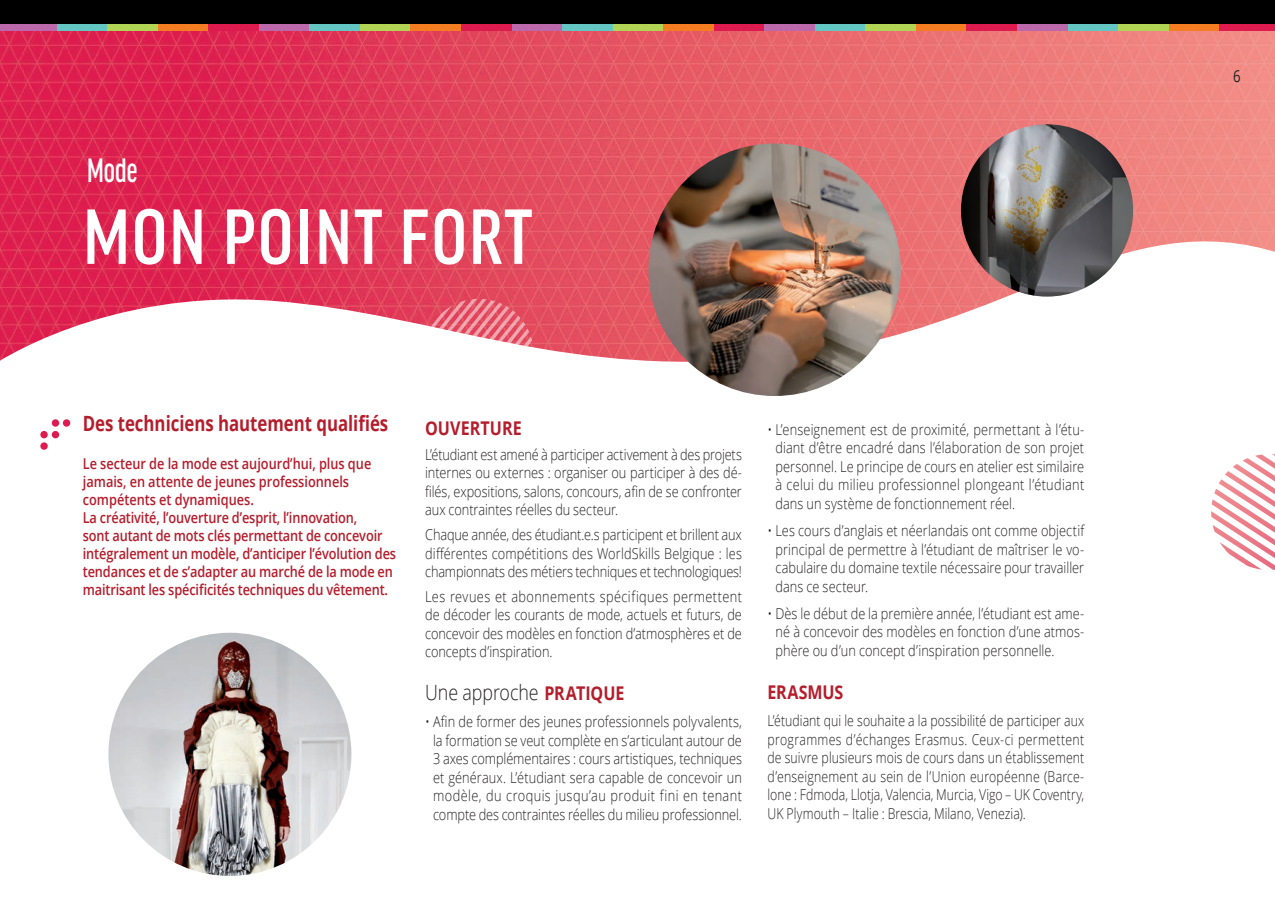
<style>
.page{position:relative;width:1275px;height:905px;background:#fff}
.page>*{position:absolute;margin:0;border:0;box-sizing:border-box;transform-origin:0 0}
.t1{font:500 condensed 83.1px "Good Headline Pro";letter-spacing:.03em;color:#fff;scale:.96 1}
.t2{font:500 condensed 36px "Good Headline Pro";color:#fff;scale:.8 1}
.t3{font:700 21px "Open Sans";color:#b41d2c;scale:.8 1}
.t4{font:300 21px "Open Sans";letter-spacing:-.005em;color:#231f20;scale:.85 1}
.t5{font:700 18.9px "Open Sans";color:#b41d2c;scale:.85 1}
.t6{font:16.5px "Open Sans";color:#231f20;scale:.8 1}
.t7{font:300 15px/18.5px "Open Sans";color:#231f20;text-align:justify;scale:.85 1}
.t8{font:600 15px/18px "Open Sans";letter-spacing:-.01em;color:#b41d2c;scale:.85 1}
.t9{font:300 15px/18.6px "Open Sans";color:#231f20;text-align:justify;scale:.82 1}
.s1{font-weight:700;font-size:18.9px;color:#b41d2c}
</style>
<div class="page">
<img style="left:0;top:31px;width:1275px;height:334px">
<svg style="left:417px;top:292px;width:123px;height:73px"></svg>
<img style="left:648px;top:143px;width:253px;height:253px;border-radius:126px">
<img style="left:961px;top:124px;width:172px;height:172px;border-radius:86px">
<svg style="left:1211px;top:454px;width:64px;height:116px"></svg>
<img style="left:108px;top:632px;width:243px;height:243px;border-radius:122px">
<div style="left:40px;top:442px;width:8px;height:8px;background:#de1b4f;border-radius:50%"></div>
<div style="left:40px;top:431px;width:8px;height:7px;background:#de1b4f;border-radius:50%"></div>
<div style="left:52px;top:431px;width:7px;height:7px;background:#de1b4f;border-radius:50%"></div>
<div style="left:52px;top:419px;width:7px;height:7px;background:#de1b4f;border-radius:50%"></div>
<div style="left:63px;top:419px;width:7px;height:7px;background:#de1b4f;border-radius:50%"></div>
<div style="left:0;top:0;width:1275px;height:24px;background:#000001"></div>
<div style="left:0;top:24px;width:57px;height:7px;background:#bb69aa"></div>
<div style="left:57px;top:24px;width:50px;height:7px;background:#64c6c2"></div>
<div style="left:107px;top:24px;width:51px;height:7px;background:#b2d454"></div>
<div style="left:158px;top:24px;width:51px;height:7px;background:#f47d21"></div>
<div style="left:209px;top:24px;width:50px;height:7px;background:#de1b4f"></div>
<div style="left:259px;top:24px;width:51px;height:7px;background:#bb69aa"></div>
<div style="left:310px;top:24px;width:50px;height:7px;background:#64c6c2"></div>
<div style="left:360px;top:24px;width:51px;height:7px;background:#b2d454"></div>
<div style="left:411px;top:24px;width:50px;height:7px;background:#f47d21"></div>
<div style="left:461px;top:24px;width:51px;height:7px;background:#de1b4f"></div>
<div style="left:512px;top:24px;width:50px;height:7px;background:#bb69aa"></div>
<div style="left:562px;top:24px;width:51px;height:7px;background:#64c6c2"></div>
<div style="left:613px;top:24px;width:50px;height:7px;background:#b2d454"></div>
<div style="left:663px;top:24px;width:51px;height:7px;background:#f47d21"></div>
<div style="left:714px;top:24px;width:50px;height:7px;background:#de1b4f"></div>
<div style="left:764px;top:24px;width:51px;height:7px;background:#bb69aa"></div>
<div style="left:1017px;top:24px;width:51px;height:7px;background:#bb69aa"></div>
<div style="left:815px;top:24px;width:51px;height:7px;background:#64c6c2"></div>
<div style="left:1068px;top:24px;width:50px;height:7px;background:#64c6c2"></div>
<div style="left:866px;top:24px;width:50px;height:7px;background:#b2d454"></div>
<div style="left:1118px;top:24px;width:51px;height:7px;background:#b2d454"></div>
<div style="left:916px;top:24px;width:51px;height:7px;background:#f47d21"></div>
<div style="left:1169px;top:24px;width:50px;height:7px;background:#f47d21"></div>
<div style="left:967px;top:24px;width:50px;height:7px;background:#de1b4f"></div>
<div style="left:1219px;top:24px;width:56px;height:7px;background:#de1b4f"></div>
<h2 class="t2" style="left:87px;top:153px;width:64px">Mode</h2>
<h1 class="t1" style="left:83px;top:198px;width:469px">MON POINT FORT</h1>
<h3 class="t3" style="left:83px;top:409px;width:383px">Des techniciens hautement qualifiés</h3>
<p class="t8" style="left:83px;top:454px;width:370px">Le secteur de la mode est aujourd’hui, plus que jamais, en attente de jeunes professionnels compétents et dynamiques.<br>La créativité, l’ouverture d’esprit, l’innovation,<br>sont autant de mots clés permettant de concevoir intégralement un modèle, d’anticiper l’évolution des tendances et de s’adapter au marché de la mode en maitrisant les spécificités techniques du vêtement.</p>
<p class="t5" style="left:425px;top:415px;width:115px">OUVERTURE</p>
<p class="t7" style="left:425px;top:445px;width:374px">L’étudiant est amené à participer activement à des projets internes ou externes : organiser ou participer à des dé&shy;filés, expositions, salons, concours, afin de se confronter aux contraintes réelles du secteur.</p>
<p class="t7" style="left:425px;top:525px;width:374px">Chaque année, des étudiant.e.s participent et brillent aux différentes compétitions des WorldSkills Belgique : les championnats des métiers techniques et technologiques!</p>
<p class="t7" style="left:425px;top:587px;width:374px">Les revues et abonnements spécifiques permettent de décoder les courants de mode, actuels et futurs, de concevoir des modèles en fonction d’atmosphères et de concepts d’inspiration.</p>
<h3 class="t4" style="left:425px;top:678px;width:236px">Une approche <span class="s1">PRATIQUE</span></h3>
<p class="t7" style="left:425px;top:712px;width:374px;text-align:center">• Afin de former des jeunes professionnels polyvalents, la formation se veut complète en s’articulant autour de 3 axes complémentaires : cours artistiques, techniques et généraux. L’étudiant sera capable de concevoir un modèle, du croquis jusqu’au produit fini en tenant compte des contraintes réelles du milieu professionnel.</p>
<p class="t7" style="left:775px;top:419px;width:365px;text-indent:-8px">• L’enseignement est de proximité, permettant à l’étu&shy;diant d’être encadré dans l’élaboration de son projet personnel. Le principe de cours en atelier est similaire à celui du milieu professionnel plongeant l’étudiant dans un système de fonctionnement réel.</p>
<p class="t7" style="left:775px;top:521px;width:365px;text-indent:-8px">• Les cours d’anglais et néerlandais ont comme objectif principal de permettre à l’étudiant de maîtriser le vo&shy;cabulaire du domaine textile nécessaire pour travailler dans ce secteur.</p>
<p class="t7" style="left:775px;top:603px;width:365px;text-indent:-8px">• Dès le début de la première année, l’étudiant est ame&shy;né à concevoir des modèles en fonction d’une atmos&shy;phère ou d’un concept d’inspiration personnelle.</p>
<p class="t5" style="left:767px;top:678px;width:91px">ERASMUS</p>
<p class="t9" style="left:767px;top:711px;width:388px">L’étudiant qui le souhaite a la possibilité de participer aux programmes d’échanges Erasmus. Ceux-ci permettent de suivre plusieurs mois de cours dans un établissement d’enseignement au sein de l’Union européenne (Barce&shy;lone : Fdmoda, Llotja, Valencia, Murcia, Vigo – UK Coventry, UK Plymouth – Italie : Brescia, Milano, Venezia).</p>
<p class="t6" style="left:1233px;top:64px;width:11px">6</p>
</div>
